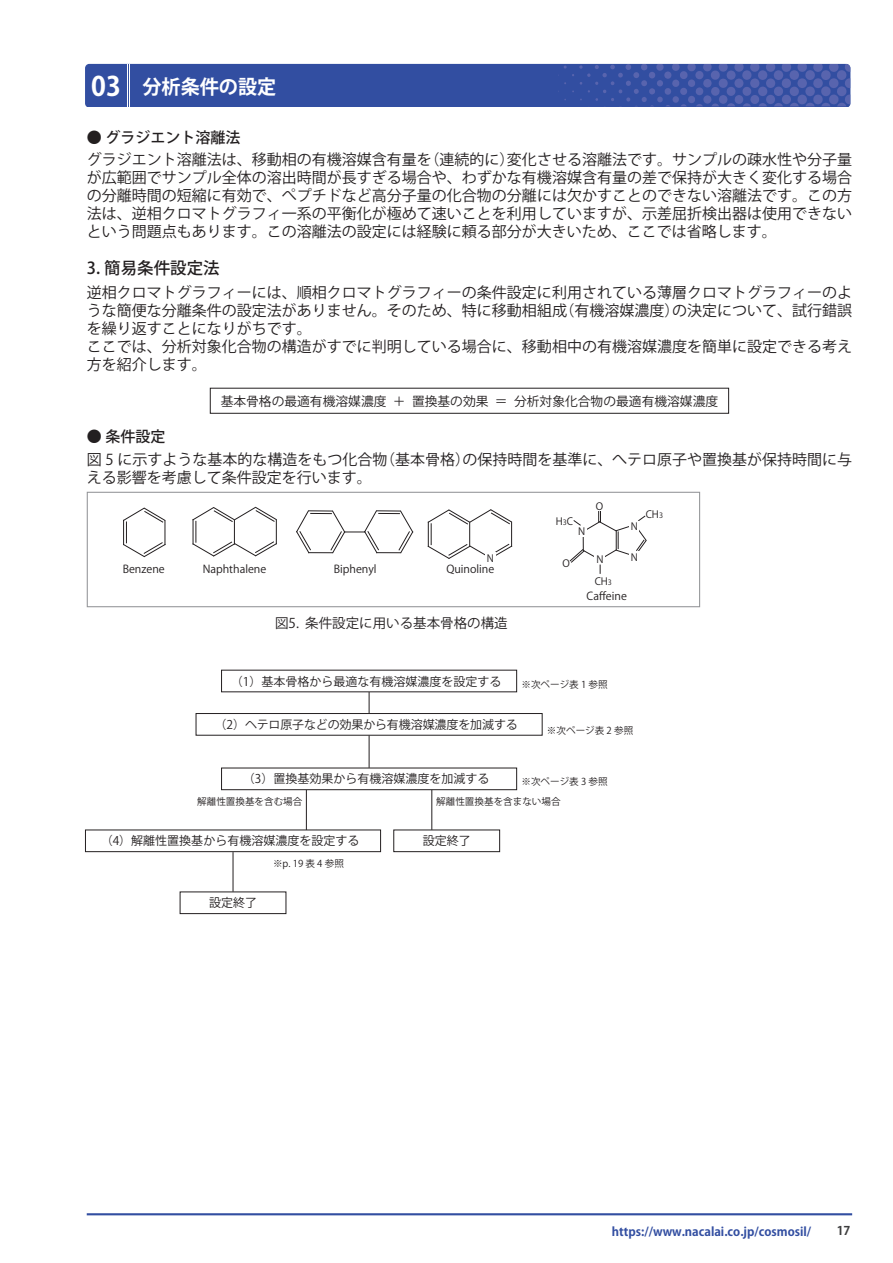
<style>
.page{position:relative;width:893px;height:1263px;background:#fff}
.page>*{position:absolute;margin:0;border:0;box-sizing:border-box;transform-origin:0 0}
.t1{font:19.65px "Koz Go Pro Bold 90 msp RKSJ H";color:#fff}
.中見出しフォント11_14_M{font:500 16.5px "Koz Go Pro";color:#231f20}
.本文フォント10_12pt{font:15px/18px "Koz Go Pro";color:#231f20;text-align:justify}
.本文小_10_12_M{font:500 15px "Koz Go Pro";color:#231f20}
.キャプション{font:13.5px "Koz Go Pro";color:#231f20}
.t2{font:12.75px "Koz Go Pro";color:#231f20}
.p16_の中{font:12px "Koz Go Pro";color:#231f20}
.t3{font:700 12px "Koz Go Pro";color:#324ea1}
.t4{font:700 12px "Koz Go Pro";color:#3e3e3f}
.t5{font:10.95px "Koz Go Pro";color:#231f20}
.t6{font:10.05px "Koz Go Pro";color:#231f20}
.t7{font:9.6px "Koz Go Pro";color:#231f20}
.s1{font-size:26.7px}
.s2{font-size:7.35px}
</style>
<div class="page">
<hr style="left:87px;top:1213px;width:765px;height:2px;background:#324ea1">
<svg style="left:192px;top:506px;width:85px;height:51px"></svg>
<svg style="left:427px;top:509px;width:86px;height:50px"></svg>
<svg style="left:296px;top:510px;width:118px;height:44px"></svg>
<svg style="left:123px;top:507px;width:43px;height:51px"></svg>
<div style="left:485px;top:552px;width:11px;height:12px;background:#fff"></div>
<svg style="left:569px;top:511px;width:78px;height:62px"></svg>
<div style="left:87px;top:492px;width:613px;height:115px;border:1px solid #939598"></div>
<div style="left:196px;top:713px;width:347px;height:23px;border:1px solid #231f20"></div>
<div style="left:221px;top:767px;width:296px;height:23px;border:1px solid #231f20"></div>
<div style="left:85px;top:829px;width:296px;height:23px;border:1px solid #231f20"></div>
<div style="left:393px;top:829px;width:107px;height:23px;border:1px solid #231f20"></div>
<div style="left:180px;top:891px;width:106px;height:23px;border:1px solid #231f20"></div>
<svg style="left:369px;top:692px;width:1px;height:21px"></svg>
<hr style="left:369px;top:735px;width:1px;height:33px;background:#231f20">
<hr style="left:306px;top:790px;width:1px;height:40px;background:#231f20">
<hr style="left:233px;top:852px;width:1px;height:40px;background:#231f20">
<hr style="left:431px;top:790px;width:1px;height:40px;background:#231f20">
<svg style="left:85px;top:64px;width:765px;height:43px;background:#3751a2"></svg>
<hr style="left:127px;top:64px;width:1px;height:42px;background:#fff">
<hr style="left:129px;top:64px;width:1px;height:42px;background:#fff">
<p class="t1" style="left:91px;top:74px;width:187px"><span class="s1">03</span> 分析条件の設定</p>
<p class="本文小_10_12_M" style="left:87px;top:128px;width:155px">● グラジエント溶離法</p>
<p class="本文フォント10_12pt" style="left:87px;top:151px;width:767px">グラジエント溶離法は、移動相の有機溶媒含有量を（連続的に）変化させる溶離法です。サンプルの疎水性や分子量が広範囲でサンプル全体の溶出時間が長すぎる場合や、わずかな有機溶媒含有量の差で保持が大きく変化する場合の分離時間の短縮に有効で、ぺプチドなど高分子量の化合物の分離には欠かすことのできない溶離法です。この方法は、逆相クロマトグラフィ一系の平衡化が極めて速いことを利用していますが、示差屈折検出器は使用できないという問題点もあります。この溶離法の設定には経験に頼る部分が大きいため、ここでは省略します。</p>
<p class="中見出しフォント11_14_M" style="left:87px;top:258px;width:134px">3. 簡易条件設定法</p>
<p class="本文フォント10_12pt" style="left:87px;top:284px;width:767px">逆相クロマトグラフィーには、順相クロマトグラフィーの条件設定に利用されている薄層クロマトグラフィーのような簡便な分離条件の設定法がありません。そのため、特に移動相組成（有機溶媒濃度）の決定について、試行錯誤を繰り返すことになりがちです。</p>
<p class="本文フォント10_12pt" style="left:87px;top:338px;width:767px">ここでは、分析対象化合物の構造がすでに判明している場合に、移動相中の有機溶媒濃度を簡単に設定できる考え方を紹介します。</p>
<p class="t2" style="left:221px;top:393px;width:499px">基本骨格の最適有機溶媒濃度 ＋ 置換基の効果 ＝ 分析対象化合物の最適有機溶媒濃度</p>
<p class="本文小_10_12_M" style="left:87px;top:427px;width:80px">● 条件設定</p>
<p class="本文フォント10_12pt" style="left:87px;top:451px;width:767px">図 5 に示すような基本的な構造をもつ化合物（基本骨格）の保持時間を基準に、へテロ原子や置換基が保持時間に与える影響を考慮して条件設定を行います。</p>
<p class="t6" style="left:487px;top:552px;width:9px">N</p>
<p class="t5" style="left:123px;top:562px;width:44px">Benzene</p>
<p class="t5" style="left:203px;top:562px;width:65px">Naphthalene</p>
<p class="t5" style="left:334px;top:562px;width:44px">Biphenyl</p>
<p class="t5" style="left:446px;top:562px;width:50px">Quinoline</p>
<p class="キャプション" style="left:275px;top:614px;width:234px">図5. 条件設定に用いる基本骨格の構造</p>
<p class="t6" style="left:556px;top:514px;width:19px">H<span class="s2">3</span>C</p>
<p class="t6" style="left:578px;top:525px;width:9px">N</p>
<p class="t6" style="left:562px;top:557px;width:9px">O</p>
<p class="t6" style="left:596px;top:499px;width:9px">O</p>
<p class="t6" style="left:631px;top:519px;width:9px">N</p>
<p class="t6" style="left:596px;top:553px;width:9px">N</p>
<p class="t6" style="left:631px;top:551px;width:9px">N</p>
<p class="t6" style="left:595px;top:574px;width:19px">CH<span class="s2">3</span></p>
<p class="t5" style="left:587px;top:589px;width:42px">Caffeine</p>
<p class="t6" style="left:646px;top:508px;width:19px">CH<span class="s2">3</span></p>
<p class="p16_の中" style="left:231px;top:673px;width:272px">（1）基本骨格から最適な有機溶媒濃度を設定する</p>
<p class="p16_の中" style="left:214px;top:717px;width:305px">（2）ヘテロ原子などの効果から有機溶媒濃度を加減する</p>
<p class="t7" style="left:521px;top:678px;width:88px">※次ページ表 1 参照</p>
<p class="t7" style="left:547px;top:725px;width:88px">※次ページ表 2 参照</p>
<p class="p16_の中" style="left:243px;top:771px;width:248px">（3）置換基効果から有機溶媒濃度を加減する</p>
<p class="t7" style="left:521px;top:776px;width:88px">※次ページ表 3 参照</p>
<p class="t7" style="left:197px;top:795px;width:107px">解離性置換基を含む場合</p>
<p class="t7" style="left:436px;top:795px;width:126px">解離性置換基を含まない場合</p>
<p class="p16_の中" style="left:101px;top:833px;width:260px">（4）解離性置換基から有機溶媒濃度を設定する</p>
<p class="p16_の中" style="left:423px;top:833px;width:49px">設定終了</p>
<p class="p16_の中" style="left:209px;top:895px;width:49px">設定終了</p>
<p class="t7" style="left:273px;top:857px;width:72px">※p. 19 表 4 参照</p>
<p class="t3" style="left:612px;top:1224px;width:201px">https://www.nacalai.co.jp/cosmosil/</p>
<p class="t4" style="left:837px;top:1223px;width:15px">17</p>
</div>
